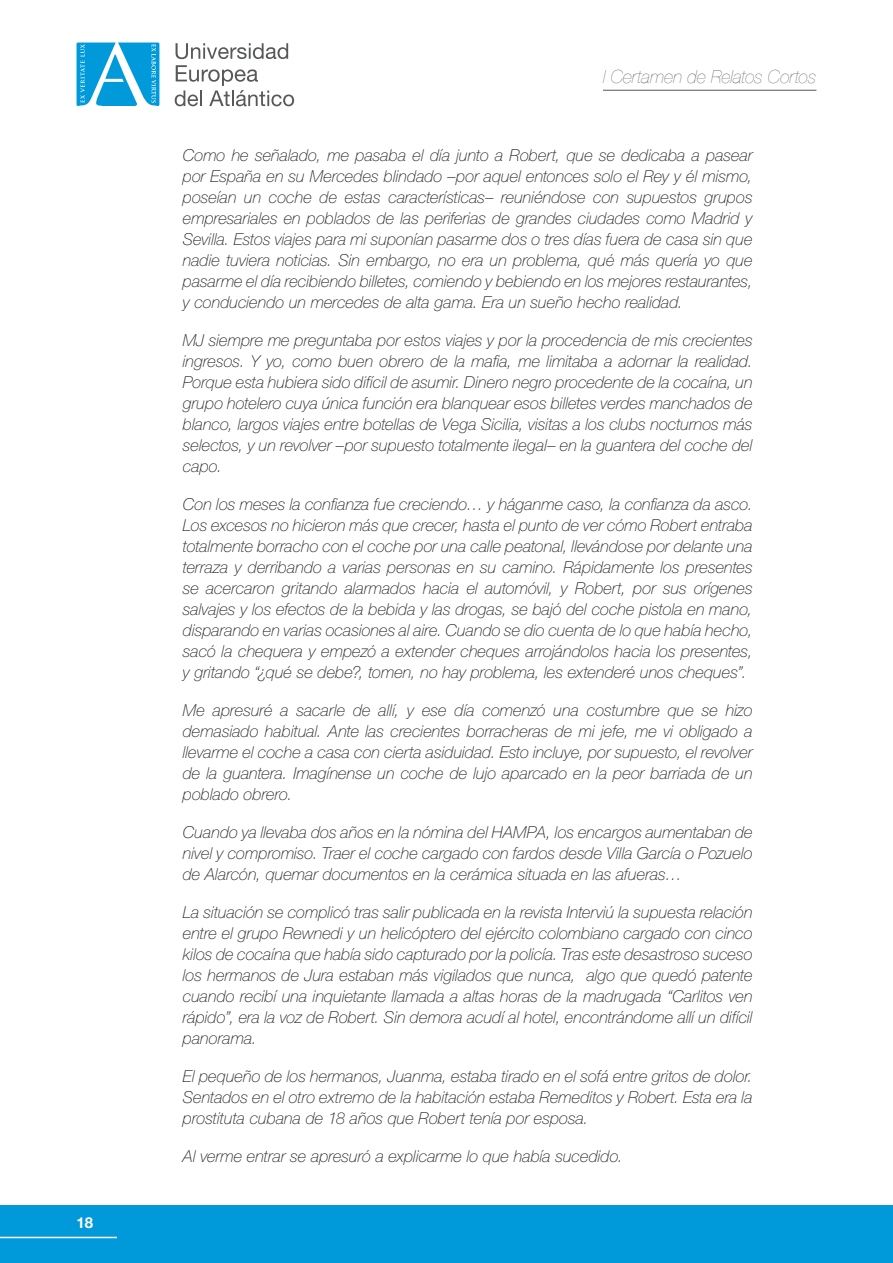
<style>
.page{position:relative;width:893px;height:1263px;background:#fff}
.page>*{position:absolute;margin:0;border:0;box-sizing:border-box;transform-origin:0 0}
.t1{font:italic 200 18px "Helvetica Neue";color:#57585a}
.t2{font:italic 100 16.5px/21px "Helvetica Neue LT Pro";color:#231f20;text-align:justify}
.t3{font:700 15px "Helvetica Neue";color:#fff}
</style>
<div class="page">
<svg style="left:176px;top:43px;width:112px;height:16px"></svg>
<svg style="left:175px;top:65px;width:119px;height:41px"></svg>
<svg style="left:77px;top:43px;width:82px;height:63px"></svg>
<div style="left:0;top:1205px;width:893px;height:58px;background:#009ada"></div>
<hr style="left:603px;top:90px;width:213px;height:1px;background:#57585a">
<hr style="left:0;top:1237px;width:117px;height:1px;background:#fff">
<p class="t3" style="left:77px;top:1213px;width:18px">18</p>
<p class="t1" style="left:603px;top:66px;width:215px">I Certamen de Relatos Cortos</p>
<p class="t2" style="left:183px;top:144px;width:571px">Como he señalado, me pasaba el día junto a Robert, que se dedicaba a pasear por España en su Mercedes blindado –por aquel entonces solo el Rey y él mismo, poseían un coche de estas características– reuniéndose con supuestos grupos empresariales en poblados de las periferias de grandes ciudades como Madrid y Sevilla. Estos viajes para mi suponían pasarme dos o tres días fuera de casa sin que nadie tuviera noticias. Sin embargo, no era un problema, qué más quería yo que pasarme el día recibiendo billetes, comiendo y bebiendo en los mejores restaurantes, y conduciendo un mercedes de alta gama. Era un sueño hecho realidad.</p>
<p class="t2" style="left:183px;top:329px;width:571px">MJ siempre me preguntaba por estos viajes y por la procedencia de mis crecientes ingresos. Y yo, como buen obrero de la mafia, me limitaba a adornar la realidad.<br>Porque esta hubiera sido difícil de asumir. Dinero negro procedente de la cocaína, un grupo hotelero cuya única función era blanquear esos billetes verdes manchados de blanco, largos viajes entre botellas de Vega Sicilia, visitas a los clubs nocturnos más selectos, y un revolver –por supuesto totalmente ilegal– en la guantera del coche del capo.</p>
<p class="t2" style="left:183px;top:493px;width:571px">Con los meses la confianza fue creciendo… y háganme caso, la confianza da asco.<br>Los excesos no hicieron más que crecer, hasta el punto de ver cómo Robert entraba totalmente borracho con el coche por una calle peatonal, llevándose por delante una terraza y derribando a varias personas en su camino. Rápidamente los presentes se acercaron gritando alarmados hacia el automóvil, y Robert, por sus orígenes salvajes y los efectos de la bebida y las drogas, se bajó del coche pistola en mano, disparando en varias ocasiones al aire. Cuando se dio cuenta de lo que había hecho, sacó la chequera y empezó a extender cheques arrojándolos hacia los presentes, y gritando “¿qué se debe?, tomen, no hay problema, les extenderé unos cheques”.</p>
<p class="t2" style="left:183px;top:699px;width:571px">Me apresuré a sacarle de allí, y ese día comenzó una costumbre que se hizo demasiado habitual. Ante las crecientes borracheras de mi jefe, me vi obligado a llevarme el coche a casa con cierta asiduidad. Esto incluye, por supuesto, el revolver de la guantera. Imagínense un coche de lujo aparcado en la peor barriada de un poblado obrero.</p>
<p class="t2" style="left:183px;top:821px;width:571px">Cuando ya llevaba dos años en la nómina del HAMPA, los encargos aumentaban de nivel y compromiso. Traer el coche cargado con fardos desde Villa García o Pozuelo de Alarcón, quemar documentos en la cerámica situada en las afueras…</p>
<p class="t2" style="left:183px;top:901px;width:571px">La situación se complicó tras salir publicada en la revista Interviú la supuesta relación entre el grupo Rewnedi y un helicóptero del ejército colombiano cargado con cinco kilos de cocaína que había sido capturado por la policía. Tras este desastroso suceso los hermanos de Jura estaban más vigilados que nunca, algo que quedó patente cuando recibí una inquietante llamada a altas horas de la madrugada “Carlitos ven rápido”, era la voz de Robert. Sin demora acudí al hotel, encontrándome allí un difícil panorama.</p>
<p class="t2" style="left:183px;top:1065px;width:571px">El pequeño de los hermanos, Juanma, estaba tirado en el sofá entre gritos de dolor.<br>Sentados en el otro extremo de la habitación estaba Remeditos y Robert. Esta era la prostituta cubana de 18 años que Robert tenía por esposa.</p>
<p class="t2" style="left:183px;top:1145px;width:441px">Al verme entrar se apresuró a explicarme lo que había sucedido.</p>
</div>
